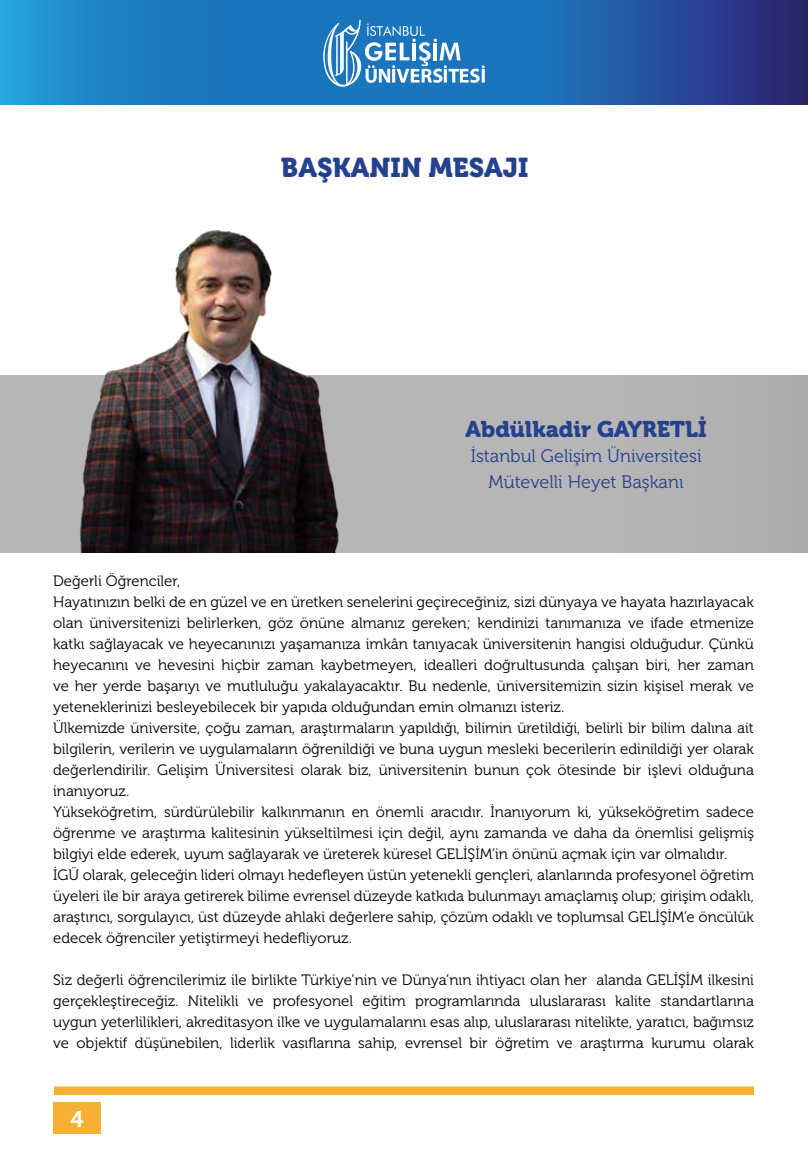
<style>
.page{position:relative;width:808px;height:1149px;background:#fff}
.page>*{position:absolute;margin:0;border:0;box-sizing:border-box;transform-origin:0 0}
.t1{font:27px "Museo 900";color:#25408f}
.t2{font:22.5px "Museo 900";color:#25408f}
.t3{font:22.5px "Museo 700";color:#fff}
.t4{font:18px/25.5px "Museo 300";color:#25408f;text-align:center}
.t5{font:15px/21px "Museo 300";color:#000}
</style>
<div class="page">
<svg style="left:0;top:0;width:808px;height:104px"></svg>
<div style="left:54px;top:1086px;width:700px;height:8px;background:#f6b033"></div>
<div style="left:54px;top:1101px;width:47px;height:32px;background:#f6b033"></div>
<svg style="left:320px;top:20px;width:165px;height:68px"></svg>
<div style="left:0;top:375px;width:808px;height:177px;background:#b6b6b6"></div>
<img style="left:80px;top:230px;width:259px;height:322px">
<h1 class="t1" style="left:281px;top:152px;width:249px">BAŞKANIN MESAJI</h1>
<h2 class="t2" style="left:465px;top:416px;width:243px">Abdülkadir GAYRETLİ</h2>
<p class="t4" style="left:471px;top:443px;width:232px">İstanbul Gelişim Üniversitesi<br>Mütevelli Heyet Başkanı</p>
<p class="t5" style="left:53px;top:570px;width:702px">Değerli Öğrenciler,<br>Hayatınızın belki de en güzel ve en üretken senelerini geçireceğiniz, sizi dünyaya ve hayata hazırlayacak olan üniversitenizi belirlerken, göz önüne almanız gereken; kendinizi tanımanıza ve ifade etmenize katkı sağlayacak ve heyecanınızı yaşamanıza imkân tanıyacak üniversitenin hangisi olduğudur. Çünkü heyecanını ve hevesini hiçbir zaman kaybetmeyen, idealleri doğrultusunda çalışan biri, her zaman ve her yerde başarıyı ve mutluluğu yakalayacaktır. Bu nedenle, üniversitemizin sizin kişisel merak ve yeteneklerinizi besleyebilecek bir yapıda olduğundan emin olmanızı isteriz.<br>Ülkemizde üniversite, çoğu zaman, araştırmaların yapıldığı, bilimin üretildiği, belirli bir bilim dalına ait bilgilerin, verilerin ve uygulamaların öğrenildiği ve buna uygun mesleki becerilerin edinildiği yer olarak değerlendirilir. Gelişim Üniversitesi olarak biz, üniversitenin bunun çok ötesinde bir işlevi olduğuna inanıyoruz.<br>Yükseköğretim, sürdürülebilir kalkınmanın en önemli aracıdır. İnanıyorum ki, yükseköğretim sadece öğrenme ve araştırma kalitesinin yükseltilmesi için değil, aynı zamanda ve daha da önemlisi gelişmiş bilgiyi elde ederek, uyum sağlayarak ve üreterek küresel GELİŞİM’in önünü açmak için var olmalıdır.<br>İGÜ olarak, geleceğin lideri olmayı hedefleyen üstün yetenekli gençleri, alanlarında profesyonel öğretim üyeleri ile bir araya getirerek bilime evrensel düzeyde katkıda bulunmayı amaçlamış olup; girişim odaklı, araştırıcı, sorgulayıcı, üst düzeyde ahlaki değerlere sahip, çözüm odaklı ve toplumsal GELİŞİM’e öncülük edecek öğrenciler yetiştirmeyi hedefliyoruz.</p>
<p class="t5" style="left:53px;top:969px;width:702px;text-align:justify">Siz değerli öğrencilerimiz ile birlikte Türkiye’nin ve Dünya’nın ihtiyacı olan her alanda GELİŞİM ilkesini gerçekleştireceğiz. Nitelikli ve profesyonel eğitim programlarında uluslararası kalite standartlarına uygun yeterlilikleri, akreditasyon ilke ve uygulamalarını esas alıp, uluslararası nitelikte, yaratıcı, bağımsız ve objektif düşünebilen, liderlik vasıflarına sahip, evrensel bir öğretim ve araştırma kurumu olarak</p>
<h2 class="t3" style="left:71px;top:1105px;width:15px">4</h2>
</div>
